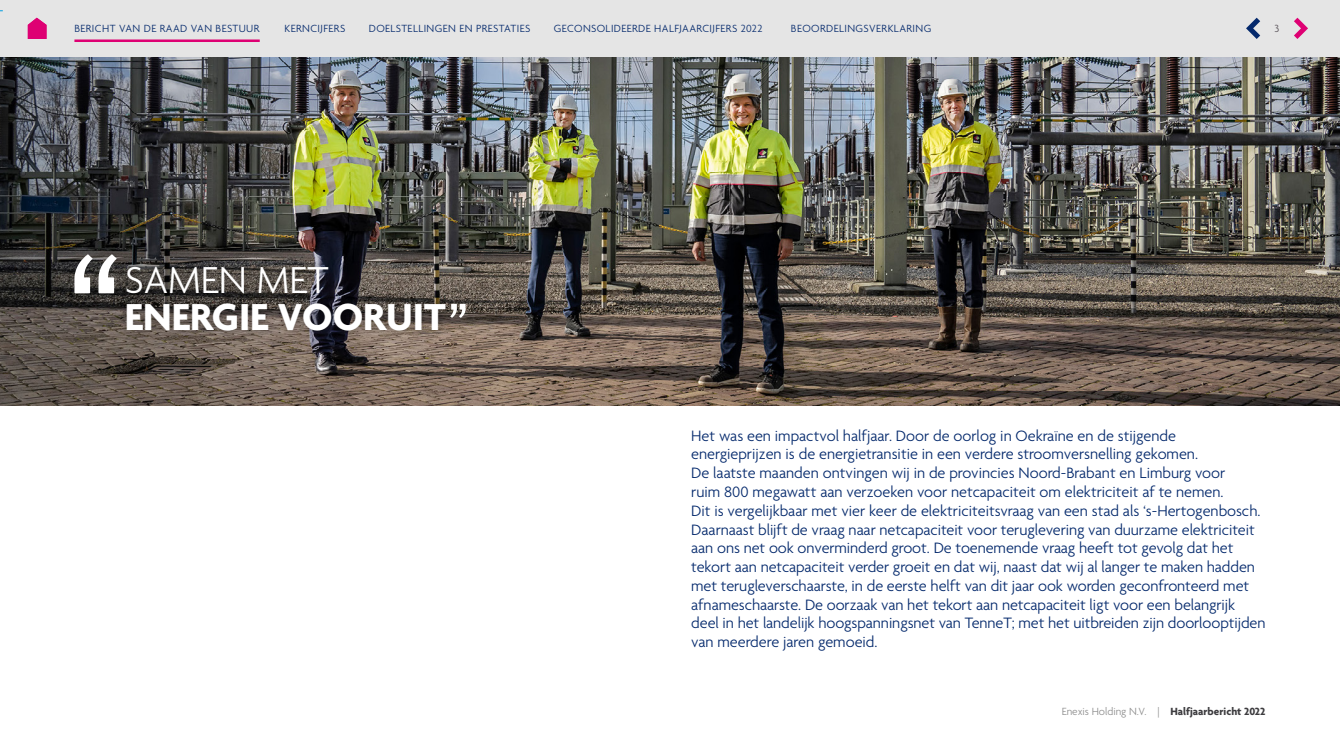
<style>
.page{position:relative;width:1340px;height:755px;background:#fff}
.page>*{position:absolute;margin:0;border:0;box-sizing:border-box;transform-origin:0 0}
.t1{font:700 40.62px "Agenda";color:#fff}
.t2{font:300 40.62px "Agenda";color:#fff}
.t3{font:300 16.25px/18.8px "Agenda";letter-spacing:-.005em;color:#04296c}
.t4{font:300 11.25px "Agenda";letter-spacing:.035em;color:#04296c}
.t5{font:700 11.25px "Agenda";color:#3d3c3f}
.t6{font:11.25px "Agenda";color:#635d63}
.s1{font-weight:300;color:#8d8d8d}
</style>
<div class="page">
<img style="left:0;top:57px;width:1339px;height:348px">
<div style="left:119px;top:259px;width:335px;height:79px;background:#000;opacity:.4"></div>
<svg style="left:74px;top:254px;width:43px;height:39px"></svg>
<svg style="left:450px;top:304px;width:15px;height:14px"></svg>
<div style="left:0;top:0;width:1339px;height:57px;background:#e5e5e5"></div>
<svg style="left:1294px;top:18px;width:13px;height:21px"></svg>
<svg style="left:1246px;top:18px;width:14px;height:21px"></svg>
<hr style="left:74px;top:39px;width:186px;height:3px;background:#de0073">
<svg style="left:28px;top:18px;width:18px;height:21px"></svg>
<p class="t4" style="left:74px;top:22px;width:186px">BERICHT VAN DE RAAD VAN BESTUUR</p>
<p class="t4" style="left:284px;top:22px;width:62px">KERNCIJFERS</p>
<p class="t4" style="left:369px;top:22px;width:163px">DOELSTELLINGEN EN PRESTATIES</p>
<p class="t4" style="left:554px;top:22px;width:210px">GECONSOLIDEERDE HALFJAARCIJFERS 2022</p>
<p class="t4" style="left:791px;top:22px;width:142px">BEOORDELINGSVERKLARING</p>
<p class="t6" style="left:1274px;top:22px;width:6px">3</p>
<h1 class="t2" style="left:125px;top:258px;width:205px">SAMEN MET</h1>
<h1 class="t1" style="left:125px;top:295px;width:323px">ENERGIE VOORUIT</h1>
<p class="t3" style="left:691px;top:427px;width:576px">Het was een impactvol halfjaar. Door de oorlog in Oekraïne en de stijgende energieprijzen is de energietransitie in een verdere stroomversnelling gekomen.<br>De laatste maanden ontvingen wij in de provincies Noord-Brabant en Limburg voor<br>ruim 800 megawatt aan verzoeken voor netcapaciteit om elektriciteit af te nemen.<br>Dit is vergelijkbaar met vier keer de elektriciteitsvraag van een stad als ‘s-Hertogenbosch.<br>Daarnaast blijft de vraag naar netcapaciteit voor teruglevering van duurzame elektriciteit aan ons net ook onverminderd groot. De toenemende vraag heeft tot gevolg dat het tekort aan netcapaciteit verder groeit en dat wij, naast dat wij al langer te maken hadden met terugleverschaarste, in de eerste helft van dit jaar ook worden geconfronteerd met afnameschaarste. De oorzaak van het tekort aan netcapaciteit ligt voor een belangrijk deel in het landelijk hoogspanningsnet van TenneT; met het uitbreiden zijn doorlooptijden van meerdere jaren gemoeid.</p>
<p class="t5" style="left:1061px;top:705px;width:205px"><span class="s1">Enexis Holding N.V. |</span> Halfjaarbericht 2022</p>
</div>
